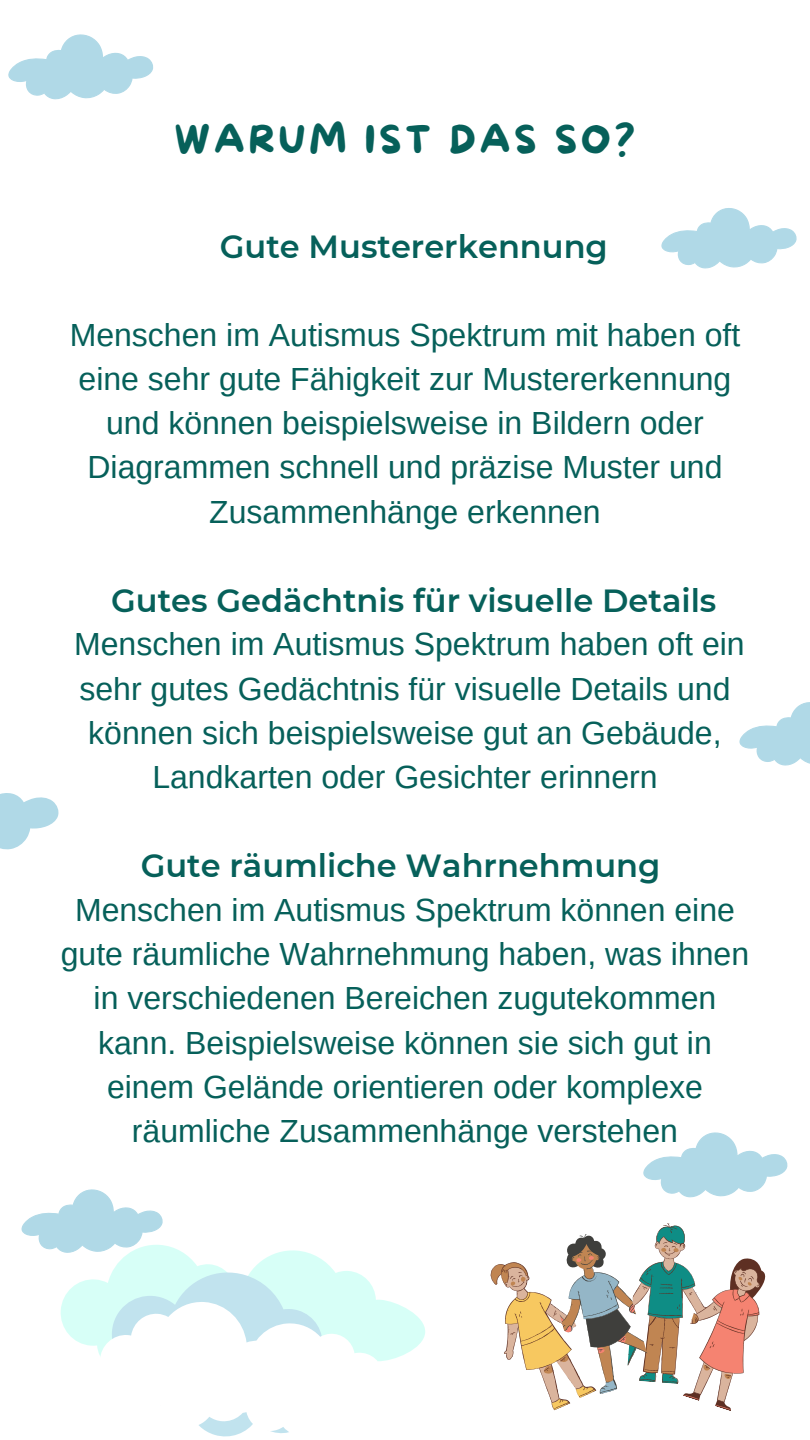
<style>
.page{position:relative;width:810px;height:1440px;background:#fff}
.page>*{position:absolute;margin:0;border:0;box-sizing:border-box;transform-origin:0 0}
.t1{font:38.8px "More Sugar";letter-spacing:.09em;color:#06605a}
.t2{font:32px/44.2px "Arimo";color:#06605a;text-align:center}
.t3{font:600 32px "Montserrat";color:#06605a}
</style>
<div class="page">
<svg style="left:490px;top:1223px;width:276px;height:188px"></svg>
<svg style="left:21px;top:1189px;width:404px;height:248px"></svg>
<svg style="left:8px;top:34px;width:145px;height:66px"></svg>
<svg style="left:643px;top:1132px;width:145px;height:66px"></svg>
<svg style="left:661px;top:208px;width:136px;height:61px"></svg>
<svg style="left:739px;top:702px;width:71px;height:64px"></svg>
<svg style="left:0;top:793px;width:59px;height:57px"></svg>
<p class="t1" style="left:175px;top:118px;width:462px">WARUM IST DAS SO?</p>
<p class="t3" style="left:220px;top:227px;width:389px">Gute Mustererkennung</p>
<p class="t2" style="left:70px;top:312px;width:672px">Menschen im Autismus Spektrum mit haben oft eine sehr gute Fähigkeit zur Mustererkennung und können beispielsweise in Bildern oder Diagrammen schnell und präzise Muster und Zusammenhänge erkennen</p>
<p class="t3" style="left:111px;top:581px;width:607px">Gutes Gedächtnis für visuelle Details</p>
<p class="t2" style="left:74px;top:622px;width:672px">Menschen im Autismus Spektrum haben oft ein sehr gutes Gedächtnis für visuelle Details und können sich beispielsweise gut an Gebäude, Landkarten oder Gesichter erinnern</p>
<p class="t3" style="left:141px;top:846px;width:521px">Gute räumliche Wahrnehmung</p>
<p class="t2" style="left:61px;top:888px;width:690px">Menschen im Autismus Spektrum können eine gute räumliche Wahrnehmung haben, was ihnen in verschiedenen Bereichen zugutekommen kann. Beispielsweise können sie sich gut in einem Gelände orientieren oder komplexe räumliche Zusammenhänge verstehen</p>
</div>
